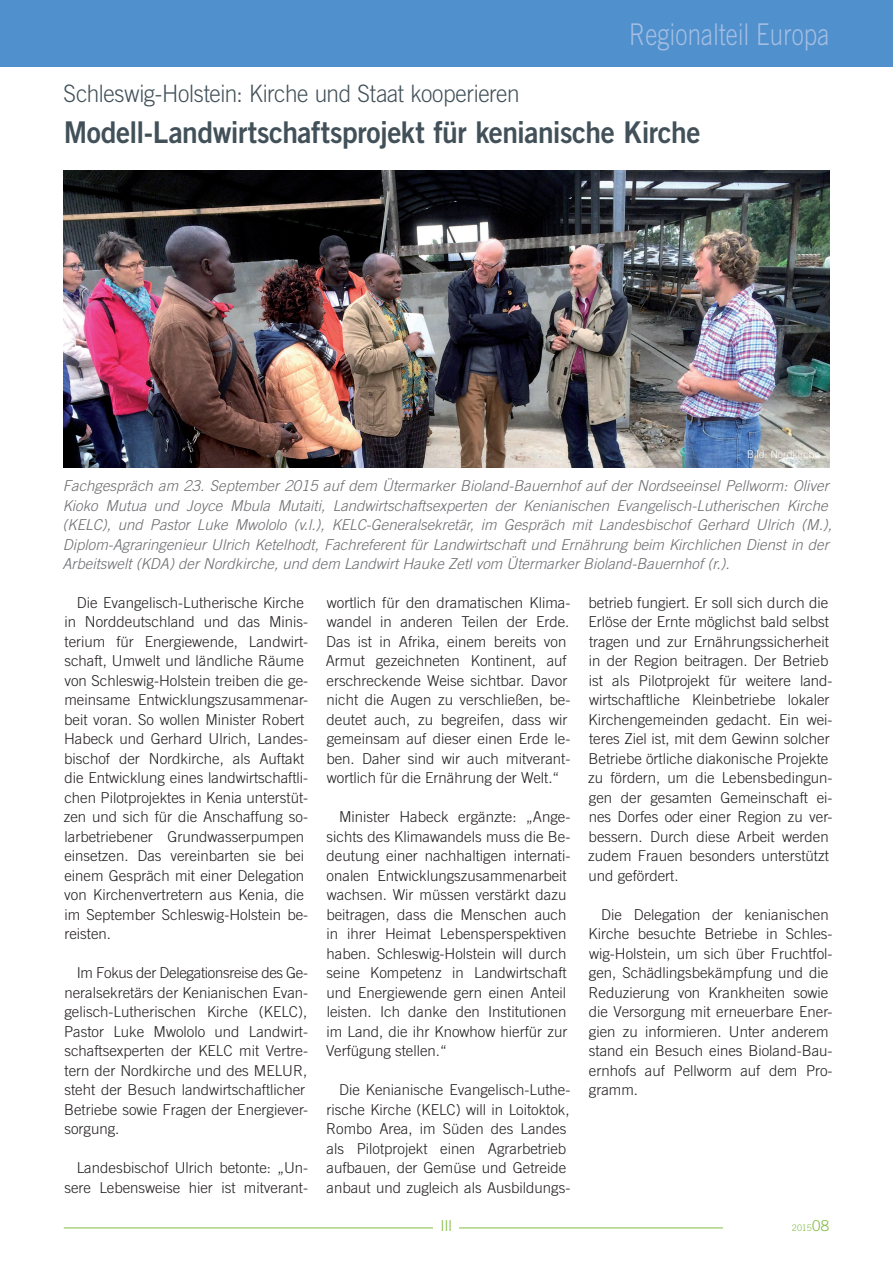
<style>
.page{position:relative;width:893px;height:1263px;background:#fff}
.page>*{position:absolute;margin:0;border:0;box-sizing:border-box;transform-origin:0 0}
.t1{font:30px "Trade Gothic LT Std Bd 2";letter-spacing:-.02em;color:#425159;scale:.94 1}
.t2{font:300 30px "Trade Gothic LT Std";letter-spacing:.01em;color:#a4bee3;scale:.8 1}
.t3{font:300 24px "Trade Gothic LT Std";letter-spacing:-.015em;color:#425159;scale:.94 1}
.t4{font:300 15px/19.5px "Trade Gothic LT Std";color:#231f20}
.t5{font:italic 300 15px/19.5px "Trade Gothic LT Std";color:#6c6d70}
.t6{font:300 15px "Trade Gothic LT Std";color:#84bc47}
.t7{font:300 10.5px "Trade Gothic LT Std";color:#fff}
.t8{font:300 9px "Trade Gothic LT Std";color:#84bc47}
.s1{font-size:15px}
</style>
<div class="page">
<div style="left:0;top:0;width:893px;height:67px;background:#5090cc"></div>
<hr style="left:64px;top:1227px;width:659px;height:1px;background:#84bc47">
<div style="left:434px;top:1220px;width:25px;height:26px;background:#fff"></div>
<img style="left:64px;top:170px;width:765px;height:298px">
<h1 class="t2" style="left:629px;top:16px;width:252px">Regionalteil Europa</h1>
<h2 class="t3" style="left:64px;top:80px;width:487px">Schleswig-Holstein: Kirche und Staat kooperieren</h2>
<h1 class="t1" style="left:64px;top:114px;width:679px">Modell-Landwirtschaftsprojekt für kenianische Kirche</h1>
<p class="t7" style="left:747px;top:448px;width:74px">Bild: Nordkirche</p>
<p class="t5" style="left:62px;top:477px;width:771px">Fachgespräch am 23. September 2015 auf dem Ütermarker Bioland-Bauernhof auf der Nordseeinsel Pellworm: Oliver Kioko Mutua und Joyce Mbula Mutaiti, Landwirtschaftsexperten der Kenianischen Evangelisch-Lutherischen Kirche (KELC), und Pastor Luke Mwololo (v.l.), KELC-Generalsekretär, im Gespräch mit Landesbischof Gerhard Ulrich (M.), Diplom-Agraringenieur Ulrich Ketelhodt, Fachreferent für Landwirtschaft und Ernährung beim Kirchlichen Dienst in der Arbeitswelt (KDA) der Nordkirche, und dem Landwirt Hauke Zetl vom Ütermarker Bioland-Bauernhof (r.).</p>
<p class="t4" style="left:64px;top:593px;width:246px;text-indent:13px">Die Evangelisch-Lutherische Kirche in Norddeutschland und das Minis&shy;terium für Energiewende, Landwirt&shy;schaft, Umwelt und ländliche Räume von Schleswig-Holstein treiben die ge&shy;meinsame Entwicklungszusammenar&shy;beit voran. So wollen Minister Robert Habeck und Gerhard Ulrich, Landes&shy;bischof der Nordkirche, als Auftakt die Entwicklung eines landwirtschaftli&shy;chen Pilotprojektes in Kenia unterstüt&shy;zen und sich für die Anschaffung so&shy;larbetriebener Grundwasserpumpen einsetzen. Das vereinbarten sie bei einem Gespräch mit einer Delegation von Kirchenvertretern aus Kenia, die im September Schleswig-Holstein be&shy;reisten.</p>
<p class="t4" style="left:64px;top:963px;width:246px;text-indent:13px">Im Fokus der Delegationsreise des Ge&shy;neralsekretärs der Kenianischen Evan&shy;gelisch-Lutherischen Kirche (KELC), Pastor Luke Mwololo und Landwirt&shy;schaftsexperten der KELC mit Vertre&shy;tern der Nordkirche und des MELUR, steht der Besuch landwirtschaftlicher Betriebe sowie Fragen der Energiever&shy;sorgung.</p>
<p class="t4" style="left:64px;top:1158px;width:245px;text-align:right">Landesbischof Ulrich betonte: „Un&shy;sere Lebensweise hier ist mitverant-</p>
<p class="t4" style="left:326px;top:593px;width:246px">wortlich für den dramatischen Klima&shy;wandel in anderen Teilen der Erde.<br>Das ist in Afrika, einem bereits von Armut gezeichneten Kontinent, auf erschreckende Weise sichtbar. Davor nicht die Augen zu verschließen, be&shy;deutet auch, zu begreifen, dass wir gemeinsam auf dieser einen Erde le&shy;ben. Daher sind wir auch mitverant&shy;wortlich für die Ernährung der Welt.“</p>
<p class="t4" style="left:326px;top:807px;width:246px;text-indent:13px">Minister Habeck ergänzte: „Ange&shy;sichts des Klimawandels muss die Be&shy;deutung einer nachhaltigen internati&shy;onalen Entwicklungszusammenarbeit wachsen. Wir müssen verstärkt dazu beitragen, dass die Menschen auch in ihrer Heimat Lebensperspektiven haben. Schleswig-Holstein will durch seine Kompetenz in Landwirtschaft und Energiewende gern einen Anteil leisten. Ich danke den Institutionen im Land, die ihr Knowhow hierfür zur Verfügung stellen.“</p>
<p class="t4" style="left:326px;top:1080px;width:246px;text-indent:13px">Die Kenianische Evangelisch-Luthe&shy;rische Kirche (KELC) will in Loitoktok, Rombo Area, im Süden des Landes als Pilotprojekt einen Agrarbetrieb aufbauen, der Gemüse und Getreide anbaut und zugleich als Ausbildungs-</p>
<p class="t4" style="left:588px;top:593px;width:246px">betrieb fungiert. Er soll sich durch die Erlöse der Ernte möglichst bald selbst tragen und zur Ernährungssicherheit in der Region beitragen. Der Betrieb ist als Pilotprojekt für weitere land&shy;wirtschaftliche Kleinbetriebe lokaler Kirchengemeinden gedacht. Ein wei&shy;teres Ziel ist, mit dem Gewinn solcher Betriebe örtliche diakonische Projekte zu fördern, um die Lebensbedingun&shy;gen der gesamten Gemeinschaft ei&shy;nes Dorfes oder einer Region zu ver&shy;bessern. Durch diese Arbeit werden zudem Frauen besonders unterstützt und gefördert.</p>
<p class="t4" style="left:588px;top:905px;width:246px;text-indent:13px">Die Delegation der kenianischen<br>Kirche besuchte Betriebe in Schles&shy;wig-Holstein, um sich über Fruchtfol&shy;gen, Schädlingsbekämpfung und die<br>Reduzierung von Krankheiten sowie die Versorgung mit erneuerbare Ener&shy;gien zu informieren. Unter anderem stand ein Besuch eines Bioland-Bau&shy;ernhofs auf Pellworm auf dem Pro&shy;gramm.</p>
<p class="t6" style="left:441px;top:1217px;width:13px">III</p>
<p class="t8" style="left:792px;top:1223px;width:39px">2015<span class="s1">08</span></p>
</div>
